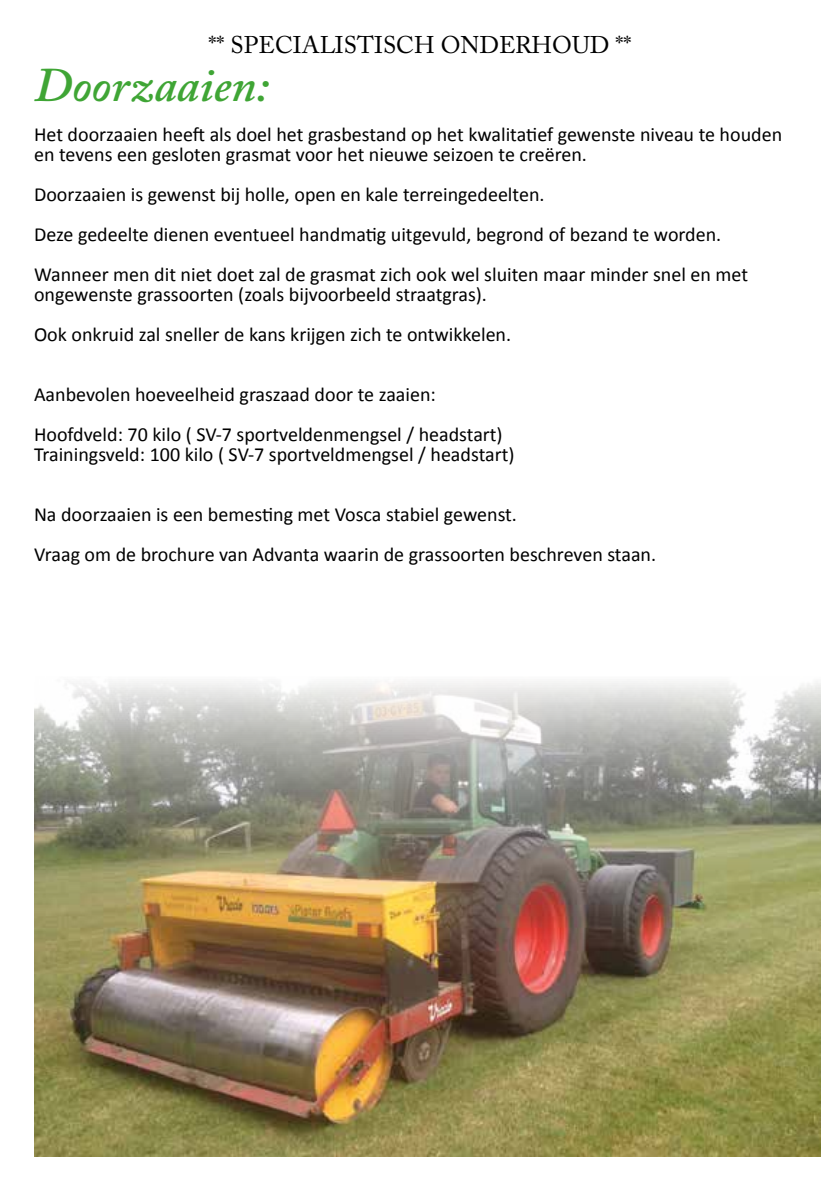
<style>
.page{position:relative;width:840px;height:1191px;background:#fff}
.page>*{position:absolute;margin:0;border:0;box-sizing:border-box;transform-origin:0 0}
.t1{font:italic 600 48px "Adobe Caslon Pro";color:#3fa535}
.t2{font:24px "Adobe Caslon Pro";color:#000}
.t3{font:20px/40px "Calibri";color:#000}
</style>
<div class="page">
<img style="left:35px;top:681px;width:784px;height:476px">
<p class="t2" style="left:208px;top:30px;width:424px">** SPECIALISTISCH ONDERHOUD **</p>
<h1 class="t1" style="left:34px;top:56px;width:236px">Doorzaaien:</h1>
<p class="t3" style="left:34px;top:123px;width:749px;line-height:20px">Het doorzaaien heeft als doel het grasbestand op het kwalitatief gewenste niveau te houden en tevens een gesloten grasmat voor het nieuwe seizoen te creëren.</p>
<p class="t3" style="left:34px;top:173px;width:715px">Doorzaaien is gewenst bij holle, open en kale terreingedeelten.<br>Deze gedeelte dienen eventueel handmatig uitgevuld, begrond of bezand te worden.<br>Wanneer men dit niet doet zal de grasmat zich ook wel sluiten maar minder snel en met</p>
<p class="t3" style="left:34px;top:273px;width:478px">ongewenste grassoorten (zoals bijvoorbeeld straatgras).<br>Ook onkruid zal sneller de kans krijgen zich te ontwikkelen.</p>
<p class="t3" style="left:34px;top:373px;width:470px">Aanbevolen hoeveelheid graszaad door te zaaien:<br>Hoofdveld: 70 kilo ( SV-7 sportveldenmengsel / headstart)</p>
<p class="t3" style="left:34px;top:433px;width:481px">Trainingsveld: 100 kilo ( SV-7 sportveldmengsel / headstart)</p>
<p class="t3" style="left:34px;top:493px;width:623px">Na doorzaaien is een bemesting met Vosca stabiel gewenst.<br>Vraag om de brochure van Advanta waarin de grassoorten beschreven staan.</p>
</div>
